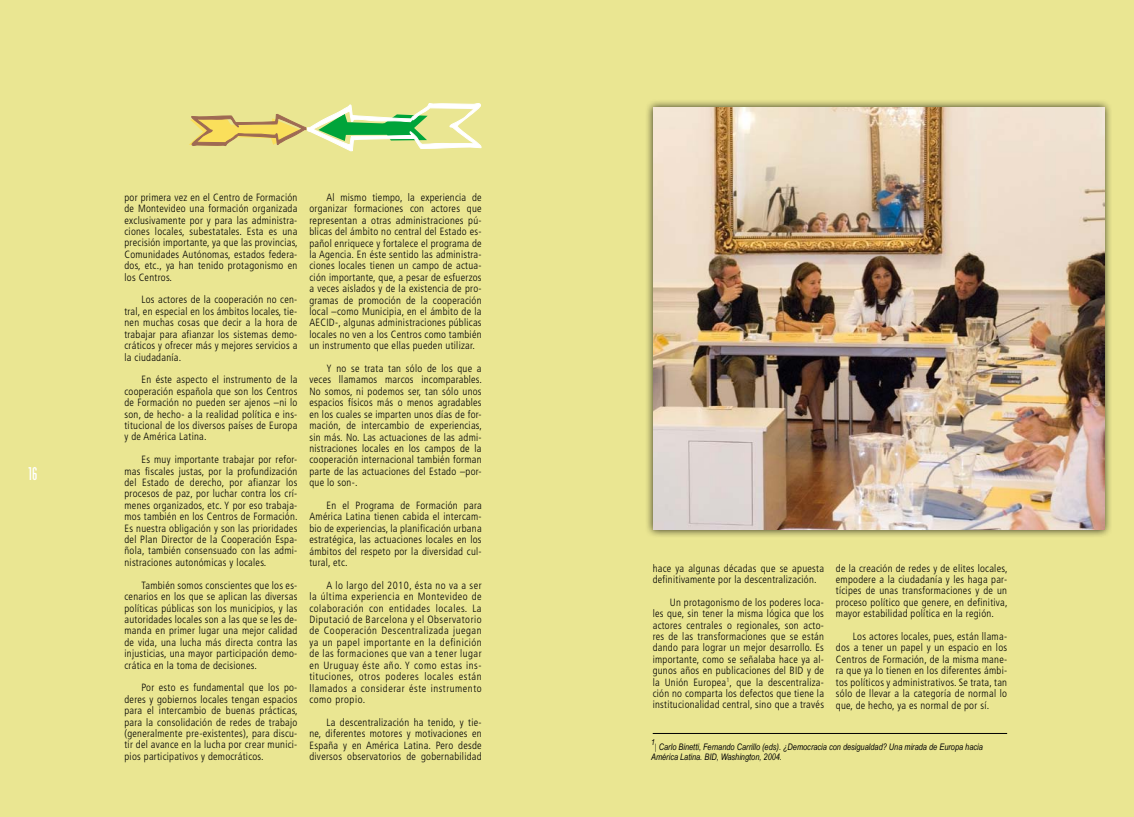
<style>
.page{position:relative;width:1134px;height:817px;background:#fff}
.page>*{position:absolute;margin:0;border:0;box-sizing:border-box;transform-origin:0 0}
.t1{font:18px "Industria Solid";color:#fff}
.t2{font:300 condensed 10.5px/11.4px "Frutiger";letter-spacing:.025em;color:#000;text-align:justify}
.t3{font:italic 9px/10px "Arial Narrow";color:#000}
.t4{font:italic 8.1px "Arial Narrow";color:#000}
.s1{font-family:"Times New Roman";font-style:normal}
</style>
<div class="page">
<div style="left:0;top:0;width:567px;height:816px;background:#eae692"></div>
<div style="left:567px;top:0;width:567px;height:816px;background:#eae692"></div>
<div style="left:644px;top:98px;width:468px;height:439px;background:#000;opacity:.75"></div>
<img style="left:653px;top:108px;width:451px;height:421px">
<hr style="left:653px;top:733px;width:354px;height:1px;background:#000">
<svg style="left:189px;top:103px;width:293px;height:48px"></svg>
<h1 class="t1" style="left:28px;top:463px;width:10px">16</h1>
<p class="t2" style="left:124px;top:191px;width:175px">por primera vez en el Centro de Formación de Montevideo una formación organizada exclusivamente por y para las administra&shy;ciones locales, subestatales. Esta es una precisión importante, ya que las provincias, Comunidades Autónomas, estados federa&shy;dos, etc., ya han tenido protagonismo en los Centros.</p>
<p class="t2" style="left:124px;top:294px;width:174px;text-indent:17px">Los actores de la cooperación no cen&shy;tral, en especial en los ámbitos locales, tie&shy;nen muchas cosas que decir a la hora de trabajar para afianzar los sistemas demo&shy;cráticos y ofrecer más y mejores servicios a la ciudadanía.</p>
<p class="t2" style="left:124px;top:374px;width:174px;text-indent:17px">En éste aspecto el instrumento de la cooperación española que son los Centros de Formación no pueden ser ajenos –ni lo son, de hecho- a la realidad política e ins&shy;titucional de los diversos países de Europa y de América Latina.</p>
<p class="t2" style="left:124px;top:454px;width:175px;text-indent:17px">Es muy importante trabajar por refor&shy;mas fiscales justas, por la profundización del Estado de derecho, por afianzar los procesos de paz, por luchar contra los crí&shy;menes organizados, etc. Y por eso trabaja&shy;mos también en los Centros de Formación.<br>Es nuestra obligación y son las prioridades del Plan Director de la Cooperación Espa&shy;ñola, también consensuado con las admi&shy;nistraciones autonómicas y locales.</p>
<p class="t2" style="left:124px;top:579px;width:174px;text-indent:17px">También somos conscientes que los es&shy;cenarios en los que se aplican las diversas políticas públicas son los municipios, y las autoridades locales son a las que se les de&shy;manda en primer lugar una mejor calidad de vida, una lucha más directa contra las injusticias, una mayor participación demo&shy;crática en la toma de decisiones.</p>
<p class="t2" style="left:124px;top:682px;width:175px;text-indent:17px">Por esto es fundamental que los po&shy;deres y gobiernos locales tengan espacios para el intercambio de buenas prácticas, para la consolidación de redes de trabajo (generalmente pre-existentes), para discu&shy;tir del avance en la lucha por crear munici&shy;pios participativos y democráticos.</p>
<p class="t2" style="left:309px;top:192px;width:174px;text-indent:17px">Al mismo tiempo, la experiencia de organizar formaciones con actores que representan a otras administraciones pú&shy;blicas del ámbito no central del Estado es&shy;pañol enriquece y fortalece el programa de la Agencia. En éste sentido las administra&shy;ciones locales tienen un campo de actua&shy;ción importante, que, a pesar de esfuerzos a veces aislados y de la existencia de pro&shy;gramas de promoción de la cooperación local –como Municipia, en el ámbito de la AECID-, algunas administraciones públicas locales no ven a los Centros como también un instrumento que ellas pueden utilizar.</p>
<p class="t2" style="left:309px;top:363px;width:174px;text-indent:17px">Y no se trata tan sólo de los que a veces llamamos marcos incomparables.<br>No somos, ni podemos ser, tan sólo unos espacios físicos más o menos agradables en los cuales se imparten unos días de for&shy;mación, de intercambio de experiencias, sin más. No. Las actuaciones de las admi&shy;nistraciones locales en los campos de la cooperación internacional también forman parte de las actuaciones del Estado –por&shy;que lo son-.</p>
<p class="t2" style="left:309px;top:499px;width:174px;text-indent:17px">En el Programa de Formación para América Latina tienen cabida el intercam&shy;bio de experiencias, la planificación urbana estratégica, las actuaciones locales en los ámbitos del respeto por la diversidad cul&shy;tural, etc.</p>
<p class="t2" style="left:309px;top:579px;width:174px;text-indent:17px">A lo largo del 2010, ésta no va a ser la última experiencia en Montevideo de colaboración con entidades locales. La Diputació de Barcelona y el Observatorio de Cooperación Descentralizada juegan ya un papel importante en la definición de las formaciones que van a tener lugar en Uruguay éste año. Y como estas ins&shy;tituciones, otros poderes locales están llamados a considerar éste instrumento como propio.</p>
<p class="t2" style="left:309px;top:716px;width:174px;text-indent:17px">La descentralización ha tenido, y tie&shy;ne, diferentes motores y motivaciones en España y en América Latina. Pero desde diversos observatorios de gobernabilidad</p>
<p class="t2" style="left:653px;top:562px;width:173px">hace ya algunas décadas que se apuesta definitivamente por la descentralización.</p>
<p class="t2" style="left:653px;top:596px;width:173px;text-indent:17px">Un protagonismo de los poderes loca&shy;les que, sin tener la misma lógica que los actores centrales o regionales, son acto&shy;res de las transformaciones que se están dando para lograr un mejor desarrollo. Es importante, como se señalaba hace ya al&shy;gunos años en publicaciones del BID y de la Unión Europea<sup>1</sup>, que la descentraliza&shy;ción no comparta los defectos que tiene la institucionalidad central, sino que a través</p>
<p class="t2" style="left:836px;top:562px;width:173px">de la creación de redes y de elites locales, empodere a la ciudadanía y les haga par&shy;tícipes de unas transformaciones y de un proceso político que genere, en definitiva, mayor estabilidad política en la región.</p>
<p class="t2" style="left:836px;top:630px;width:173px;text-indent:17px">Los actores locales, pues, están llama&shy;dos a tener un papel y un espacio en los Centros de Formación, de la misma mane&shy;ra que ya lo tienen en los diferentes ámbi&shy;tos políticos y administrativos. Se trata, tan sólo de llevar a la categoría de normal lo que, de hecho, ya es normal de por sí.</p>
<p class="t4" style="left:651px;top:736px;width:5px">1</p>
<p class="t3" style="left:651px;top:741px;width:333px;text-indent:4px"><span class="s1">|</span> Carlo Binetti, Fernando Carrillo (eds). ¿Democracia con desigualdad? Una mirada de Europa hacia<br>América Latina. BID, Washington, 2004.</p>
</div>
